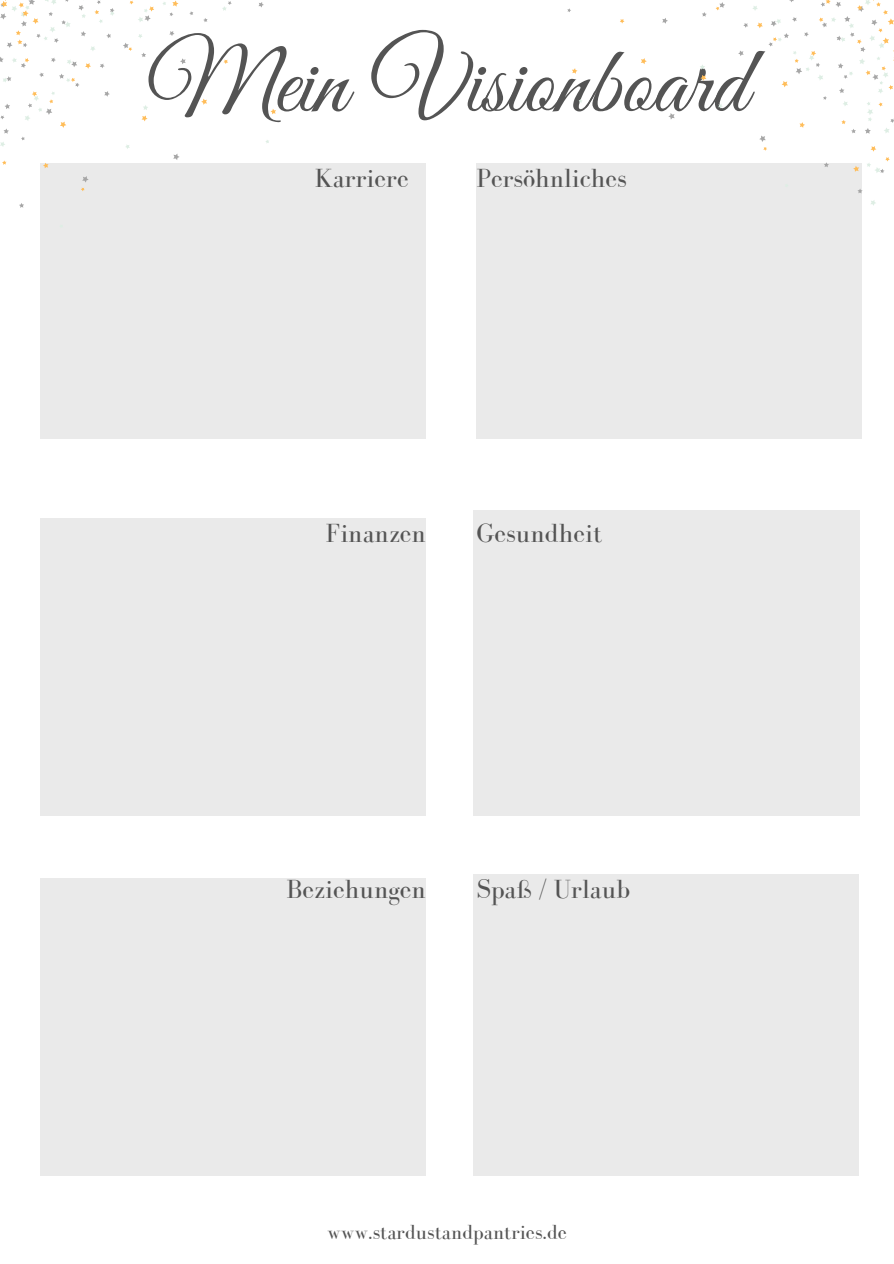
<style>
.page{position:relative;width:894px;height:1264px;background:#fff}
.page>*{position:absolute;margin:0;border:0;box-sizing:border-box;transform-origin:0 0}
.t1{font:96.15px "Great Vibes";color:#545454}
.t2{font:27px "Bodoni FLF";color:#545454}
.t3{font:21px "Bodoni FLF";color:#545454}
</style>
<div class="page">
<div style="left:40px;top:163px;width:386px;height:275px;background:#eaeaea"></div>
<div style="left:40px;top:518px;width:386px;height:297px;background:#eaeaea"></div>
<div style="left:40px;top:878px;width:386px;height:297px;background:#eaeaea"></div>
<div style="left:476px;top:163px;width:385px;height:275px;background:#eaeaea"></div>
<div style="left:473px;top:510px;width:386px;height:305px;background:#eaeaea"></div>
<div style="left:473px;top:874px;width:385px;height:301px;background:#eaeaea"></div>
<svg style="left:0;top:0;width:281px;height:227px"></svg>
<svg style="left:567px;top:0;width:326px;height:213px"></svg>
<h1 class="t1" style="left:147px;top:29px;width:602px">Mein Visionboard</h1>
<p class="t2" style="left:315px;top:163px;width:95px">Karriere</p>
<p class="t2" style="left:476px;top:163px;width:152px">Persöhnliches</p>
<p class="t2" style="left:325px;top:518px;width:102px">Finanzen</p>
<p class="t2" style="left:476px;top:518px;width:127px">Gesundheit</p>
<p class="t2" style="left:286px;top:874px;width:141px">Beziehungen</p>
<p class="t2" style="left:476px;top:874px;width:155px">Spaß / Urlaub</p>
<p class="t3" style="left:327px;top:1220px;width:241px">www.stardustandpantries.de</p>
</div>
